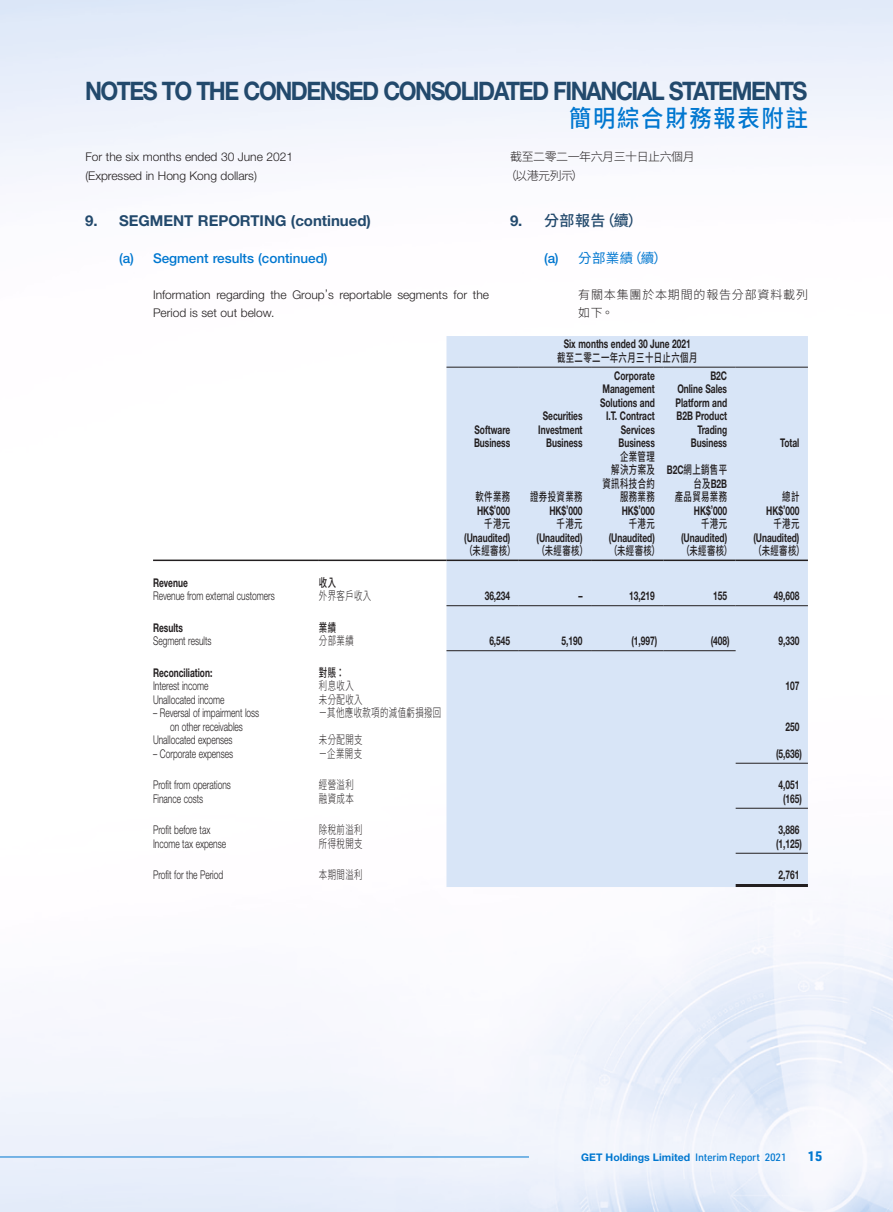
<style>
.page{position:relative;width:893px;height:1212px;background:#fff}
.page>*{position:absolute;margin:0;border:0;box-sizing:border-box;transform-origin:0 0}
.t1{font:700 25.5px "Helvetica Neue LT Std";letter-spacing:-.065em;color:#22496c;scale:.9 1}
.t2{font:500 24px "Source Han Sans TC";letter-spacing:.08em;color:#0077d0;scale:.93 1}
.Heading_1{font:700 15px "Helvetica Neue LT Std";color:#22496c}
.C_Heading_1{font:500 15px "Source Han Sans TC";color:#22496c}
.Heading_2{font:500 13.5px "Helvetica Neue LT Std";color:#0077d0}
.C_Heading_2{font:13.5px "Source Han Sans TC";color:#0077d0}
.t3{font:700 13.5px "URWDIN";color:#0077d0}
.Body_Text{font:700 12px/13.5px "Helvetica Neue LT Std";color:#231f20;text-align:right;scale:.7 1}
.Body_Text-2{font:300 12px/13.5px "Helvetica Neue LT Std";color:#231f20;text-align:center;scale:.7 1}
.Body_Text-3{font:300 12px/18.5px "Helvetica Neue LT Std";color:#231f20}
.Body_Text-4{font:500 12px/13.5px "Source Han Sans TC";letter-spacing:.05em;color:#231f20;text-align:right;scale:.7 1}
.Body_Text-5{font:300 12px "Source Han Sans TC";letter-spacing:.05em;color:#231f20;scale:.7 1}
.C_Body_Text{font:300 12px/18.5px "Source Han Sans TC";letter-spacing:-.04em;color:#231f20}
.C_Body_Text-2{font:300 12px/18px "Source Han Sans TC";letter-spacing:.065em;color:#231f20}
.t4{font:700 10.5px "Helvetica Neue LT Std";color:#0077d0}
.s1{font-family:"Helvetica Neue LT Std";font-weight:700}
.s2{font-family:"Helvetica Neue LT Std";font-weight:500}
.s3{font-family:"URWDIN";font-weight:500}
</style>
<div class="page">
<hr style="left:0;top:1156px;width:529px;height:1px;background:#0077d0">
<div style="left:446px;top:336px;width:362px;height:551px;background:#d8e5f7"></div>
<hr style="left:446px;top:367px;width:73px;height:1px;background:#231f20">
<hr style="left:519px;top:367px;width:72px;height:1px;background:#231f20">
<hr style="left:591px;top:367px;width:72px;height:1px;background:#231f20">
<hr style="left:663px;top:367px;width:73px;height:1px;background:#231f20">
<hr style="left:736px;top:367px;width:72px;height:1px;background:#231f20">
<hr style="left:153px;top:559px;width:166px;height:2px;background:#231f20">
<hr style="left:319px;top:559px;width:127px;height:2px;background:#231f20">
<hr style="left:446px;top:559px;width:73px;height:2px;background:#231f20">
<hr style="left:519px;top:559px;width:72px;height:2px;background:#231f20">
<hr style="left:591px;top:559px;width:72px;height:2px;background:#231f20">
<hr style="left:663px;top:559px;width:73px;height:2px;background:#231f20">
<hr style="left:736px;top:559px;width:72px;height:2px;background:#231f20">
<hr style="left:446px;top:605px;width:73px;height:1px;background:#231f20">
<hr style="left:519px;top:605px;width:72px;height:1px;background:#231f20">
<hr style="left:591px;top:605px;width:72px;height:1px;background:#231f20">
<hr style="left:663px;top:605px;width:73px;height:1px;background:#231f20">
<hr style="left:736px;top:605px;width:72px;height:1px;background:#231f20">
<hr style="left:446px;top:650px;width:73px;height:1px;background:#231f20">
<hr style="left:519px;top:650px;width:72px;height:1px;background:#231f20">
<hr style="left:591px;top:650px;width:72px;height:1px;background:#231f20">
<hr style="left:663px;top:650px;width:73px;height:1px;background:#231f20">
<hr style="left:736px;top:763px;width:72px;height:1px;background:#231f20">
<hr style="left:736px;top:808px;width:72px;height:1px;background:#231f20">
<hr style="left:736px;top:853px;width:72px;height:1px;background:#231f20">
<hr style="left:736px;top:884px;width:72px;height:3px;background:#231f20">
<h1 class="t1" style="left:85px;top:75px;width:804px">NOTES TO THE CONDENSED CONSOLIDATED FINANCIAL STATEMENTS</h1>
<h2 class="t2" style="left:569px;top:105px;width:258px">簡明綜合財務報表附註</h2>
<p class="Body_Text-3" style="left:85px;top:148px;width:209px">For the six months ended 30 June 2021 (Expressed in Hong Kong dollars)</p>
<p class="C_Body_Text" style="left:505px;top:148px;width:192px;text-indent:6px">截至二零二一年六月三十日止六個月（以港元列示）</p>
<p class="Heading_1" style="left:85px;top:211px;width:287px">9. SEGMENT REPORTING (continued)</p>
<p class="Heading_2" style="left:119px;top:250px;width:210px">(a) Segment results (continued)</p>
<p class="Body_Text-3" style="left:153px;top:285px;width:337px;line-height:18px">Information regarding the Group’s reportable segments for the<br>Period is set out below.</p>
<p class="C_Heading_1" style="left:510px;top:212px;width:134px"><span class="s1">9.</span> 分部報告（續）</p>
<p class="C_Heading_2" style="left:544px;top:250px;width:124px"><span class="s2">(a)</span> 分部業績（續）</p>
<p class="C_Body_Text-2" style="left:578px;top:285px;width:231px">有關本集團於本期間的報告分部資料載列如下。</p>
<p class="Body_Text" style="left:564px;top:337px;width:183px">Six months ended 30 June 2021</p>
<p class="Body_Text-4" style="left:557px;top:351px;width:202px">截至二零二一年六月三十日止六個月</p>
<p class="Body_Text" style="left:474px;top:422px;width:53px">Software</p>
<p class="Body_Text" style="left:474px;top:436px;width:53px">Business</p>
<p class="Body_Text" style="left:543px;top:409px;width:58px">Securities</p>
<p class="Body_Text" style="left:538px;top:422px;width:65px">Investment</p>
<p class="Body_Text" style="left:546px;top:436px;width:53px">Business</p>
<p class="Body_Text-4" style="left:475px;top:490px;width:51px">軟件業務</p>
<p class="Body_Text-4" style="left:530px;top:490px;width:76px">證券投資業務</p>
<p class="Body_Text" style="left:614px;top:368px;width:60px">Corporate</p>
<p class="Body_Text" style="left:602px;top:382px;width:76px">Management</p>
<p class="Body_Text" style="left:600px;top:395px;width:80px">Solutions and</p>
<p class="Body_Text" style="left:606px;top:409px;width:71px">I.T. Contract</p>
<p class="Body_Text" style="left:621px;top:422px;width:50px">Services</p>
<p class="Body_Text" style="left:619px;top:436px;width:53px">Business</p>
<p class="Body_Text-4" style="left:620px;top:450px;width:51px">企業管理</p>
<p class="Body_Text-4" style="left:611px;top:463px;width:64px">解決方案及</p>
<p class="Body_Text-4" style="left:602px;top:477px;width:76px">資訊科技合約</p>
<p class="Body_Text-4" style="left:620px;top:490px;width:51px">服務業務</p>
<p class="Body_Text" style="left:710px;top:368px;width:25px">B2C</p>
<p class="Body_Text" style="left:675px;top:382px;width:75px">Online Sales<br>Platform and<br>B2B Product<br>Trading<br>Business</p>
<p class="Body_Text-4" style="left:667px;top:463px;width:88px"><span class="s1">B2C</span>網上銷售平台及<span class="s1">B2B<br></span>產品貿易業務</p>
<p class="Body_Text" style="left:780px;top:436px;width:29px">Total</p>
<p class="Body_Text-4" style="left:782px;top:490px;width:26px">總計</p>
<p class="Body_Text" style="left:477px;top:503px;width:49px">HK$’000</p>
<p class="Body_Text" style="left:549px;top:503px;width:49px">HK$’000</p>
<p class="Body_Text" style="left:622px;top:503px;width:49px">HK$’000</p>
<p class="Body_Text" style="left:694px;top:503px;width:49px">HK$’000</p>
<p class="Body_Text" style="left:766px;top:503px;width:49px">HK$’000</p>
<p class="Body_Text-4" style="left:484px;top:517px;width:39px">千港元</p>
<p class="Body_Text-4" style="left:557px;top:517px;width:39px">千港元</p>
<p class="Body_Text-4" style="left:629px;top:517px;width:39px">千港元</p>
<p class="Body_Text-4" style="left:701px;top:517px;width:39px">千港元</p>
<p class="Body_Text-4" style="left:773px;top:517px;width:39px">千港元</p>
<p class="Body_Text" style="left:464px;top:530px;width:67px">(Unaudited)</p>
<p class="Body_Text" style="left:537px;top:530px;width:67px">(Unaudited)</p>
<p class="Body_Text" style="left:609px;top:530px;width:67px">(Unaudited)</p>
<p class="Body_Text" style="left:681px;top:530px;width:67px">(Unaudited)</p>
<p class="Body_Text" style="left:753px;top:530px;width:67px">(Unaudited)</p>
<p class="Body_Text-4" style="left:464px;top:544px;width:74px">（未經審核）</p>
<p class="Body_Text-4" style="left:537px;top:544px;width:74px">（未經審核）</p>
<p class="Body_Text-4" style="left:609px;top:544px;width:74px">（未經審核）</p>
<p class="Body_Text-4" style="left:681px;top:544px;width:74px">（未經審核）</p>
<p class="Body_Text-4" style="left:754px;top:544px;width:74px">（未經審核）</p>
<p class="Body_Text" style="left:153px;top:575px;width:51px">Revenue</p>
<p class="Body_Text-4" style="left:319px;top:576px;width:26px">收入</p>
<p class="Body_Text-2" style="left:153px;top:589px;width:175px">Revenue from external customers</p>
<p class="Body_Text-5" style="left:319px;top:589px;width:76px">外界客戶收入</p>
<p class="Body_Text" style="left:485px;top:589px;width:38px">36,234</p>
<p class="Body_Text" style="left:578px;top:589px;width:7px">–</p>
<p class="Body_Text" style="left:629px;top:589px;width:38px">13,219</p>
<p class="Body_Text" style="left:713px;top:589px;width:21px">155</p>
<p class="Body_Text" style="left:774px;top:589px;width:38px">49,608</p>
<p class="Body_Text" style="left:153px;top:620px;width:44px">Results</p>
<p class="Body_Text-4" style="left:319px;top:621px;width:26px">業績</p>
<p class="Body_Text-2" style="left:153px;top:634px;width:85px">Segment results</p>
<p class="Body_Text-5" style="left:319px;top:634px;width:51px">分部業績</p>
<p class="Body_Text" style="left:489px;top:634px;width:31px">6,545</p>
<p class="Body_Text" style="left:562px;top:634px;width:31px">5,190</p>
<p class="Body_Text" style="left:631px;top:634px;width:38px">(1,997)</p>
<p class="Body_Text" style="left:711px;top:634px;width:29px">(408)</p>
<p class="Body_Text" style="left:778px;top:634px;width:31px">9,330</p>
<p class="Body_Text" style="left:153px;top:665px;width:86px">Reconciliation:</p>
<p class="Body_Text-4" style="left:319px;top:666px;width:38px">對賬：</p>
<p class="Body_Text-2" style="left:153px;top:679px;width:81px">Interest income</p>
<p class="Body_Text-5" style="left:319px;top:679px;width:51px">利息收入</p>
<p class="Body_Text" style="left:785px;top:679px;width:21px">107</p>
<p class="Body_Text-2" style="left:153px;top:692px;width:104px">Unallocated income</p>
<p class="Body_Text-5" style="left:319px;top:692px;width:64px">未分配收入</p>
<p class="Body_Text-2" style="left:153px;top:706px;width:153px">– Reversal of impairment loss on other receivables</p>
<p class="Body_Text-5" style="left:319px;top:706px;width:176px">－其他應收款項的減值虧損撥回</p>
<p class="Body_Text" style="left:785px;top:719px;width:21px">250</p>
<p class="Body_Text-2" style="left:153px;top:733px;width:115px">Unallocated expenses</p>
<p class="Body_Text-5" style="left:319px;top:733px;width:64px">未分配開支</p>
<p class="Body_Text-2" style="left:153px;top:746px;width:116px">– Corporate expenses</p>
<p class="Body_Text-5" style="left:319px;top:746px;width:63px">－企業開支</p>
<p class="Body_Text" style="left:776px;top:746px;width:38px">(5,636)</p>
<p class="Body_Text-2" style="left:153px;top:778px;width:113px">Profit from operations</p>
<p class="Body_Text-5" style="left:319px;top:778px;width:51px">經營溢利</p>
<p class="Body_Text" style="left:778px;top:778px;width:31px">4,051</p>
<p class="Body_Text-2" style="left:153px;top:791px;width:73px">Finance costs</p>
<p class="Body_Text-5" style="left:319px;top:791px;width:51px">融資成本</p>
<p class="Body_Text" style="left:783px;top:791px;width:29px">(165)</p>
<p class="Body_Text-2" style="left:153px;top:823px;width:83px">Profit before tax</p>
<p class="Body_Text-5" style="left:319px;top:823px;width:64px">除稅前溢利</p>
<p class="Body_Text" style="left:778px;top:823px;width:31px">3,886</p>
<p class="Body_Text-2" style="left:153px;top:836px;width:106px">Income tax expense</p>
<p class="Body_Text-5" style="left:319px;top:836px;width:64px">所得稅開支</p>
<p class="Body_Text" style="left:776px;top:836px;width:38px">(1,125)</p>
<p class="Body_Text-2" style="left:153px;top:868px;width:102px">Profit for the Period</p>
<p class="Body_Text-5" style="left:319px;top:868px;width:64px">本期間溢利</p>
<p class="Body_Text" style="left:778px;top:868px;width:31px">2,761</p>
<p class="t4" style="left:581px;top:1150px;width:207px">GET Holdings Limited <span class="s3">Interim Report 2021</span></p>
<p class="t3" style="left:808px;top:1147px;width:16px">15</p>
</div>
